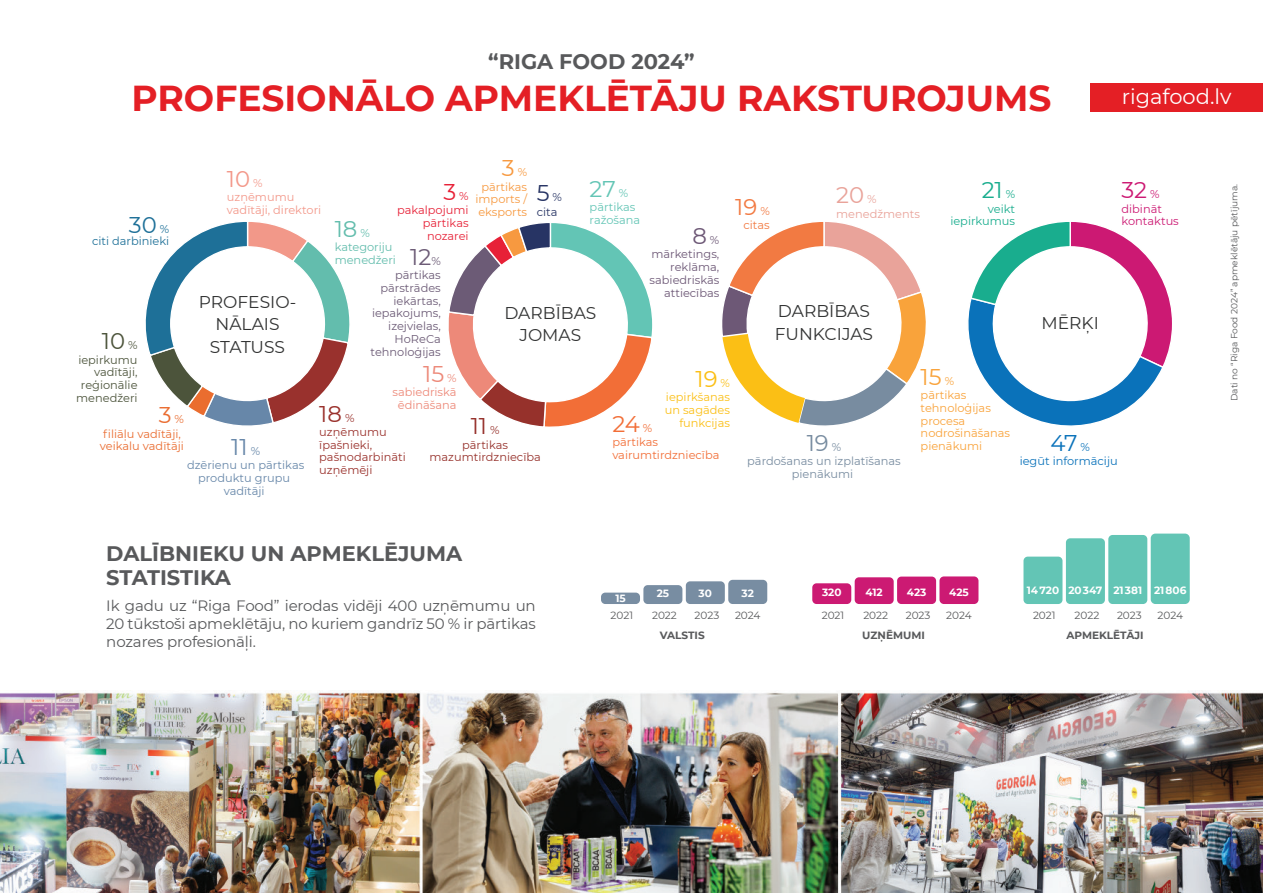
<style>
.page{position:relative;width:1263px;height:893px;background:#fff}
.page>*{position:absolute;margin:0;border:0;box-sizing:border-box;transform-origin:0 0}
.t1{font:700 36px "Montserrat";color:#e41f25}
.t2{font:22.8px "Montserrat";color:#cc1973}
.t3{font:22.8px "Montserrat";color:#19ad8e}
.t4{font:22.8px "Montserrat";color:#0a72ba}
.t5{font:22.8px "Montserrat";color:#e9a39a}
.t6{font:22.8px "Montserrat";color:#f9a33b}
.t7{font:22.8px "Montserrat";color:#788ca0}
.t8{font:22.8px "Montserrat";color:#fbbf15}
.t9{font:22.8px "Montserrat";color:#f27a42}
.t10{font:22.8px "Montserrat";color:#63c5b5}
.t11{font:22.8px "Montserrat";color:#f26e37}
.t12{font:22.8px "Montserrat";color:#96312b}
.t13{font:22.8px "Montserrat";color:#ed8979}
.t14{font:22.8px "Montserrat";color:#6c5b76}
.t15{font:22.8px "Montserrat";color:#1e7098}
.t16{font:22.8px "Montserrat";color:#4c543b}
.t17{font:22.8px "Montserrat";color:#6787a9}
.t18{font:22.8px "Montserrat";color:#9a312c}
.t19{font:22.8px "Montserrat";color:#63bdad}
.t20{font:22.8px "Montserrat";color:#f3988a}
.t21{font:22.8px "Montserrat";color:#6d5876}
.t22{font:22.8px "Montserrat";color:#e72137}
.t23{font:22.8px "Montserrat";color:#f79940}
.t24{font:22.8px "Montserrat";color:#273464}
.t25{font:22.8px "Montserrat";color:#ea6d31}
.t26{font:700 21px/24px "Montserrat";color:#58595b}
.t27{font:21px "Montserrat";color:#fff}
.t28{font:17.1px/22.8px "Montserrat";color:#323333;text-align:center}
.t29{font:15px/18px "Montserrat";letter-spacing:-.01em;color:#58595b;text-align:justify}
.t30{font:11.4px/12.8px "Montserrat";color:#6c5b76;text-align:right}
.t31{font:11.4px/12.8px "Montserrat";color:#f9a33b}
.t32{font:11.4px/12.8px "Montserrat";color:#6d5876;text-align:right}
.t33{font:11.4px/12.8px "Montserrat";color:#9a312c}
.t34{font:11.4px/12.8px "Montserrat";color:#6787a9;text-align:center}
.t35{font:11.4px/12.8px "Montserrat";color:#4c543b;text-align:right}
.t36{font:11.4px/12.8px "Montserrat";color:#788ca0;text-align:center}
.t37{font:11.4px/12.8px "Montserrat";color:#ea6d31}
.t38{font:11.4px/12.8px "Montserrat";color:#fbbf15;text-align:right}
.t39{font:11.4px/12.8px "Montserrat";color:#f26e37}
.t40{font:11.4px/12.8px "Montserrat";color:#e72137;text-align:right}
.t41{font:11.4px/12.8px "Montserrat";color:#f3988a}
.t42{font:11.4px/12.8px "Montserrat";color:#96312b;text-align:center}
.t43{font:11.4px/12.8px "Montserrat";color:#f79940;text-align:center}
.t44{font:11.4px/12.8px "Montserrat";color:#ed8979;text-align:center}
.t45{font:11.4px/12.8px "Montserrat";color:#63bdad}
.t46{font:11.4px/12.8px "Montserrat";color:#cc1973}
.t47{font:11.4px "Montserrat";color:#0a72ba}
.t48{font:11.4px/12.8px "Montserrat";color:#63c5b5}
.t49{font:11.4px/12.8px "Montserrat";color:#19ad8e;text-align:right}
.t50{font:11.4px "Montserrat";color:#1e7098}
.t51{font:11.4px "Montserrat";color:#e9a39a}
.t52{font:11.4px "Montserrat";color:#f27a42}
.t53{font:11.4px "Montserrat";color:#273464}
.t54{font:10.5px "Montserrat";color:#58595b}
.t55{font:700 10.5px "Montserrat";color:#fff}
.t56{font:700 10.5px "Montserrat";color:#58595b}
.t57{font:9px "Montserrat";color:#58595b}
.s1{font-size:11.4px}
</style>
<div class="page">
<img style="left:0;top:691px;width:1263px;height:202px">
<div style="left:812px;top:583px;width:39px;height:21px;background:#cc1a73;border-radius:4px"></div>
<div style="left:855px;top:577px;width:39px;height:27px;background:#cc1a73;border-radius:4px"></div>
<div style="left:897px;top:577px;width:39px;height:27px;background:#cc1a73;border-radius:4px"></div>
<div style="left:939px;top:576px;width:39px;height:28px;background:#cc1a73;border-radius:4px"></div>
<div style="left:1151px;top:534px;width:39px;height:70px;background:#63c5b5;border-radius:5px"></div>
<div style="left:1023px;top:557px;width:39px;height:47px;background:#63c5b5;border-radius:4px"></div>
<div style="left:1066px;top:538px;width:39px;height:66px;background:#63c5b5;border-radius:4px"></div>
<div style="left:1108px;top:535px;width:39px;height:69px;background:#63c5b5;border-radius:4px"></div>
<div style="left:1090px;top:84px;width:173px;height:28px;background:#e41f25"></div>
<div style="left:728px;top:580px;width:39px;height:24px;background:#788da2;border-radius:4px"></div>
<div style="left:601px;top:593px;width:39px;height:11px;background:#788da2;border-radius:4px"></div>
<div style="left:643px;top:585px;width:39px;height:19px;background:#788da2;border-radius:4px"></div>
<div style="left:686px;top:581px;width:39px;height:23px;background:#788da2;border-radius:4px"></div>
<svg style="left:145px;top:222px;width:205px;height:204px"></svg>
<svg style="left:448px;top:223px;width:205px;height:204px"></svg>
<svg style="left:722px;top:222px;width:204px;height:204px"></svg>
<svg style="left:968px;top:222px;width:204px;height:204px"></svg>
<h3 class="t26" style="left:488px;top:49px;width:208px">“RIGA FOOD 2024”</h3>
<h1 class="t1" style="left:131px;top:73px;width:921px">PROFESIONĀLO APMEKLĒTĀJU RAKSTUROJUMS</h1>
<h3 class="t27" style="left:1122px;top:82px;width:111px">rigafood.lv</h3>
<h2 class="t23" style="left:502px;top:153px;width:27px">3 <span class="s1">%</span></h2>
<p class="t43" style="left:475px;top:180px;width:53px">pārtikas imports / eksports</p>
<h2 class="t24" style="left:537px;top:178px;width:27px">5 <span class="s1">%</span></h2>
<h2 class="t20" style="left:227px;top:163px;width:37px">10 <span class="s1">%</span></h2>
<p class="t41" style="left:227px;top:190px;width:96px">uzņēmumu vadītāji, direktori</p>
<h2 class="t10" style="left:590px;top:173px;width:40px">27 <span class="s1">%</span></h2>
<p class="t48" style="left:590px;top:200px;width:52px">pārtikas ražošana</p>
<h2 class="t3" style="left:982px;top:175px;width:35px">21 <span class="s1">%</span></h2>
<p class="t49" style="left:950px;top:202px;width:66px">veikt iepirkumus</p>
<h2 class="t2" style="left:1121px;top:175px;width:40px">32 <span class="s1">%</span></h2>
<p class="t46" style="left:1121px;top:202px;width:59px">dibināt kontaktus</p>
<h2 class="t22" style="left:443px;top:176px;width:27px">3 <span class="s1">%</span></h2>
<p class="t40" style="left:397px;top:203px;width:73px">pakalpojumi pārtikas nozarei</p>
<h2 class="t5" style="left:836px;top:180px;width:42px">20 <span class="s1">%</span></h2>
<p class="t51" style="left:836px;top:206px;width:85px">menedžments</p>
<h2 class="t9" style="left:735px;top:191px;width:36px">19 <span class="s1">%</span></h2>
<p class="t52" style="left:743px;top:217px;width:28px">citas</p>
<p class="t53" style="left:537px;top:204px;width:22px">cita</p>
<h2 class="t15" style="left:129px;top:209px;width:42px">30 <span class="s1">%</span></h2>
<p class="t50" style="left:92px;top:233px;width:79px">citi darbinieki</p>
<h2 class="t19" style="left:335px;top:213px;width:37px">18 <span class="s1">%</span></h2>
<p class="t45" style="left:335px;top:240px;width:63px">kategoriju menedžeri</p>
<h2 class="t21" style="left:692px;top:220px;width:28px">8 <span class="s1">%</span></h2>
<p class="t32" style="left:650px;top:247px;width:71px">mārketings, reklāma, sabiedriskās attiecības</p>
<h2 class="t14" style="left:410px;top:241px;width:32px">12<span class="s1">%</span></h2>
<p class="t30" style="left:371px;top:268px;width:72px">pārtikas pārstrādes iekārtas, iepakojums, izejvielas,<br>HoReCa tehnoloģijas</p>
<p class="t28" style="left:199px;top:289px;width:99px">PROFESIO-<br>NĀLAIS<br>STATUSS</p>
<p class="t28" style="left:775px;top:299px;width:100px;text-align:left">DARBĪBAS<br>FUNKCIJAS</p>
<p class="t28" style="left:504px;top:301px;width:94px">DARBĪBAS<br>JOMAS</p>
<p class="t28" style="left:1041px;top:311px;width:59px">MĒRĶI</p>
<h2 class="t16" style="left:102px;top:326px;width:37px">10 <span class="s1">%</span></h2>
<p class="t35" style="left:76px;top:353px;width:63px">iepirkumu vadītāji, reģionālie menedžeri</p>
<h2 class="t13" style="left:423px;top:358px;width:35px">15 <span class="s1">%</span></h2>
<p class="t44" style="left:392px;top:385px;width:66px">sabiedriskā ēdināšana</p>
<h2 class="t6" style="left:921px;top:361px;width:35px">15 <span class="s1">%</span></h2>
<p class="t31" style="left:921px;top:388px;width:91px">pārtikas tehnoloģijas procesa nodrošināšanas</p>
<h2 class="t8" style="left:695px;top:363px;width:36px">19 <span class="s1">%</span></h2>
<p class="t38" style="left:665px;top:390px;width:67px">iepirkšanas un sagādes funkcijas</p>
<h2 class="t18" style="left:319px;top:398px;width:37px">18 <span class="s1">%</span></h2>
<p class="t33" style="left:319px;top:425px;width:88px">uzņēmumu īpašnieki, pašnodarbināti uzņēmēji</p>
<h2 class="t25" style="left:159px;top:400px;width:27px">3 <span class="s1">%</span></h2>
<p class="t37" style="left:100px;top:427px;width:85px">filiāļu vadītāji, veikalu vadītāji</p>
<h2 class="t17" style="left:231px;top:431px;width:30px">11 <span class="s1">%</span></h2>
<p class="t34" style="left:187px;top:458px;width:119px">dzērienu un pārtikas produktu grupu vadītāji</p>
<h2 class="t11" style="left:612px;top:408px;width:41px">24 <span class="s1">%</span></h2>
<p class="t39" style="left:612px;top:436px;width:109px">pārtikas vairumtirdzniecība</p>
<h2 class="t12" style="left:471px;top:410px;width:30px">11 <span class="s1">%</span></h2>
<p class="t42" style="left:429px;top:438px;width:113px">pārtikas mazumtirdzniecība</p>
<h2 class="t7" style="left:807px;top:427px;width:36px">19 <span class="s1">%</span></h2>
<p class="t31" style="left:921px;top:439px;width:63px">pienākumi</p>
<p class="t36" style="left:747px;top:454px;width:155px">pārdošanas un izplatīšanas pienākumi</p>
<h2 class="t4" style="left:1050px;top:427px;width:41px">47 <span class="s1">%</span></h2>
<p class="t47" style="left:1020px;top:453px;width:100px">iegūt informāciju</p>
<h3 class="t26" style="left:106px;top:541px;width:357px">DALĪBNIEKU UN APMEKLĒJUMA<br>STATISTIKA</h3>
<p class="t29" style="left:106px;top:596px;width:431px">Ik gadu uz “Riga Food” ierodas vidēji 400 uzņēmumu un 20 tūkstoši apmeklētāju, no kuriem gandrīz 50 % ir pārtikas nozares profesionāļi.</p>
<p class="t55" style="left:615px;top:590px;width:12px">15</p>
<p class="t55" style="left:657px;top:586px;width:14px">25</p>
<p class="t55" style="left:699px;top:586px;width:15px">30</p>
<p class="t55" style="left:742px;top:586px;width:14px">32</p>
<p class="t55" style="left:822px;top:585px;width:21px">320</p>
<p class="t55" style="left:865px;top:585px;width:19px">412</p>
<p class="t55" style="left:907px;top:585px;width:21px">423</p>
<p class="t55" style="left:949px;top:585px;width:21px">425</p>
<p class="t55" style="left:1027px;top:582px;width:161px">14720 20347 21381 21806</p>
<p class="t54" style="left:610px;top:608px;width:24px">2021</p>
<p class="t54" style="left:652px;top:608px;width:26px">2022</p>
<p class="t54" style="left:694px;top:608px;width:26px">2023</p>
<p class="t54" style="left:735px;top:608px;width:27px">2024</p>
<p class="t54" style="left:822px;top:608px;width:24px">2021</p>
<p class="t54" style="left:863px;top:608px;width:26px">2022</p>
<p class="t54" style="left:906px;top:608px;width:26px">2023</p>
<p class="t54" style="left:946px;top:608px;width:27px">2024</p>
<p class="t54" style="left:1033px;top:608px;width:24px">2021</p>
<p class="t54" style="left:1074px;top:608px;width:26px">2022</p>
<p class="t54" style="left:1117px;top:608px;width:26px">2023</p>
<p class="t54" style="left:1157px;top:608px;width:27px">2024</p>
<p class="t56" style="left:660px;top:628px;width:47px">VALSTIS</p>
<p class="t56" style="left:862px;top:628px;width:64px">UZŅĒMUMI</p>
<p class="t56" style="left:1066px;top:628px;width:79px">APMEKLĒTĀJI</p>
<p class="t57" style="left:1228px;top:401px;width:218px;rotate:-90deg">Dati no “Riga Food 2024” apmeklētāju pētījuma.</p>
</div>
